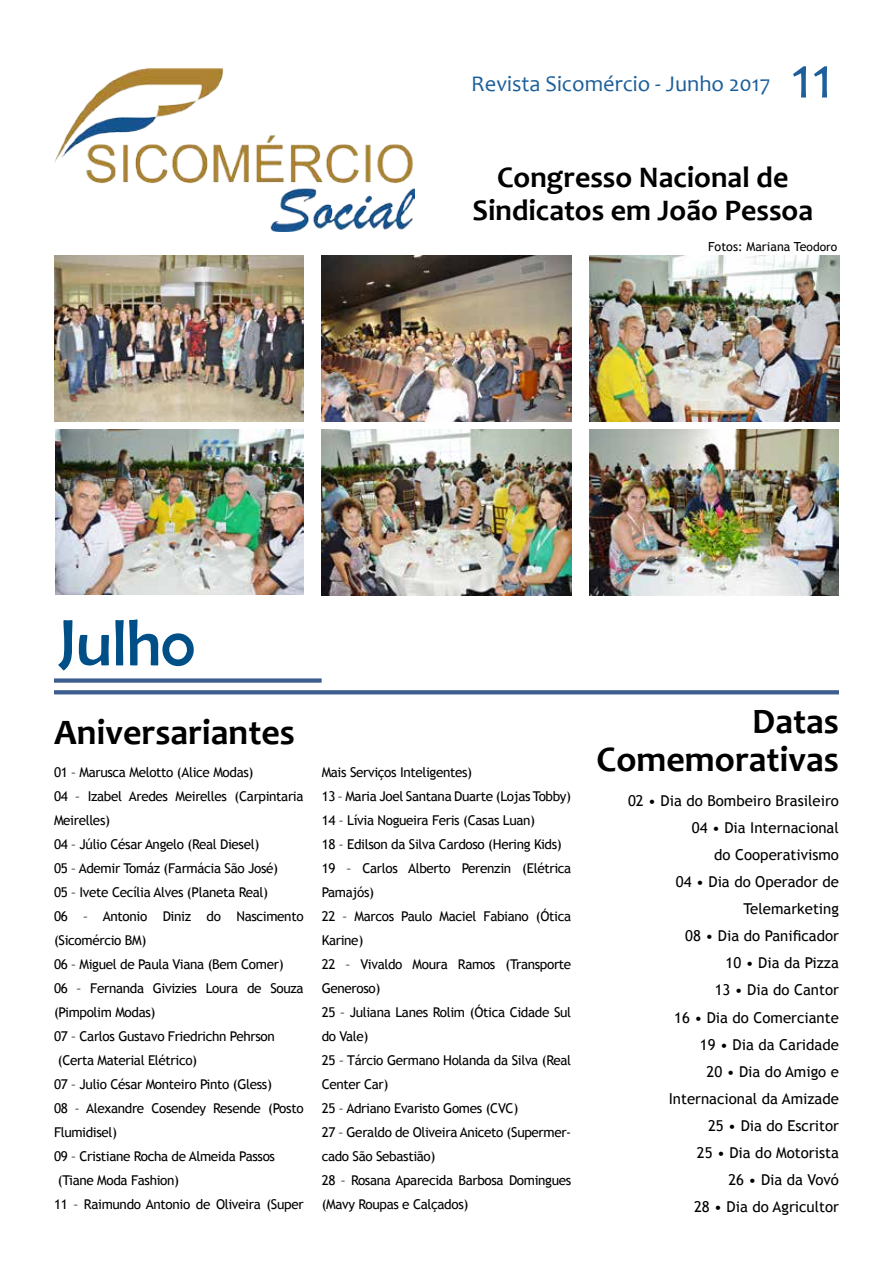
<style>
.page{position:relative;width:893px;height:1276px;background:#fff}
.page>*{position:absolute;margin:0;border:0;box-sizing:border-box;transform-origin:0 0}
.t1{font:66.15px "Berlin Sans FB";color:#004f87}
.t2{font:60px "Candara";color:#1d5f9a}
.t3{font:700 36px/37.5px "Candara";color:#000;text-align:right}
.t4{font:700 30px/33px "Candara";color:#000;text-align:center}
.t5{font:22.5px "Candara";color:#1d5f9a}
.t6{font:15px/27px "Trebuchet MS";color:#000;text-align:right}
.t7{font:13.5px/24px "Trebuchet MS";letter-spacing:-.025em;color:#000}
.t8{font:12.6px "Trebuchet MS";color:#000}
.s1{font-size:12px}
</style>
<div class="page">
<img style="left:54px;top:69px;width:361px;height:162px">
<svg style="left:54px;top:678px;width:268px;height:4px"></svg>
<svg style="left:54px;top:690px;width:785px;height:4px;background:#456492"></svg>
<img style="left:54px;top:255px;width:250px;height:166px">
<img style="left:322px;top:255px;width:249px;height:166px">
<img style="left:589px;top:429px;width:250px;height:166px">
<img style="left:322px;top:429px;width:249px;height:166px">
<img style="left:589px;top:255px;width:250px;height:166px">
<img style="left:55px;top:429px;width:249px;height:165px">
<h3 class="t5" style="left:471px;top:69px;width:301px">Revista Sicomércio - Junho 2017</h3>
<h2 class="t2" style="left:791px;top:40px;width:43px">11</h2>
<h1 class="t1" style="left:58px;top:606px;width:138px">Julho</h1>
<h3 class="t4" style="left:472px;top:160px;width:342px">Congresso Nacional de<br>Sindicatos em João Pessoa</h3>
<p class="t8" style="left:708px;top:239px;width:131px">Fotos: Mariana Te<span class="s1">odoro</span></p>
<h3 class="t3" style="left:54px;top:713px;width:242px">Aniversariantes</h3>
<h3 class="t3" style="left:596px;top:702px;width:244px">Datas<br>Comemorativas</h3>
<p class="t7" style="left:54px;top:760px;width:251px">01 – Marusca Melotto (Alice Modas)<br>04 – Izabel Aredes Meirelles (Carpintaria<br>Meirelles)<br>04 – Júlio César Angelo (Real Diesel)<br>05 – Ademir Tomáz (Farmácia São José)<br>05 – Ivete Cecília Alves (Planeta Real)<br>06 – Antonio Diniz do Nascimento (Sicomércio BM)<br>06 – Miguel de Paula Viana (Bem Comer)<br>06 – Fernanda Givizies Loura de Souza (Pimpolim Modas)<br>07 – Carlos Gustavo Friedrichn Pehrson (Certa Material Elétrico)<br>07 – Julio César Monteiro Pinto (Gless)<br>08 – Alexandre Cosendey Resende (Posto<br>Flumidisel)<br>09 – Cristiane Rocha de Almeida Passos (Tiane Moda Fashion)<br>11 – Raimundo Antonio de Oliveira (Super</p>
<p class="t7" style="left:322px;top:760px;width:251px">Mais Serviços Inteligentes)<br>13 – Maria Joel Santana Duarte (Lojas Tobby)<br>14 – Lívia Nogueira Feris (Casas Luan)<br>18 – Edilson da Silva Cardoso (Hering Kids)<br>19 – Carlos Alberto Perenzin (Elétrica<br>Pamajós)<br>22 – Marcos Paulo Maciel Fabiano (Ótica<br>Karine)<br>22 – Vivaldo Moura Ramos (Transporte<br>Generoso)<br>25 – Juliana Lanes Rolim (Ótica Cidade Sul do Vale)<br>25 – Tárcio Germano Holanda da Silva (Real<br>Center Car)<br>25 – Adriano Evaristo Gomes (CVC)<br>27 – Geraldo de Oliveira Aniceto (Supermer&shy;cado São Sebastião)<br>28 – Rosana Aparecida Barbosa Domingues (Mavy Roupas e Calçados)</p>
<p class="t6" style="left:628px;top:788px;width:212px">02 • Dia do Bombeiro Brasileiro<br>04 • Dia Internacional<br>do Cooperativismo<br>04 • Dia do Operador de<br>Telemarketing<br>08 • Dia do Panificador<br>10 • Dia da Pizza<br>13 • Dia do Cantor<br>16 • Dia do Comerciante<br>19 • Dia da Caridade<br>20 • Dia do Amigo e<br>Internacional da Amizade<br>25 • Dia do Escritor<br>25 • Dia do Motorista<br>26 • Dia da Vovó<br>28 • Dia do Agricultor</p>
</div>
